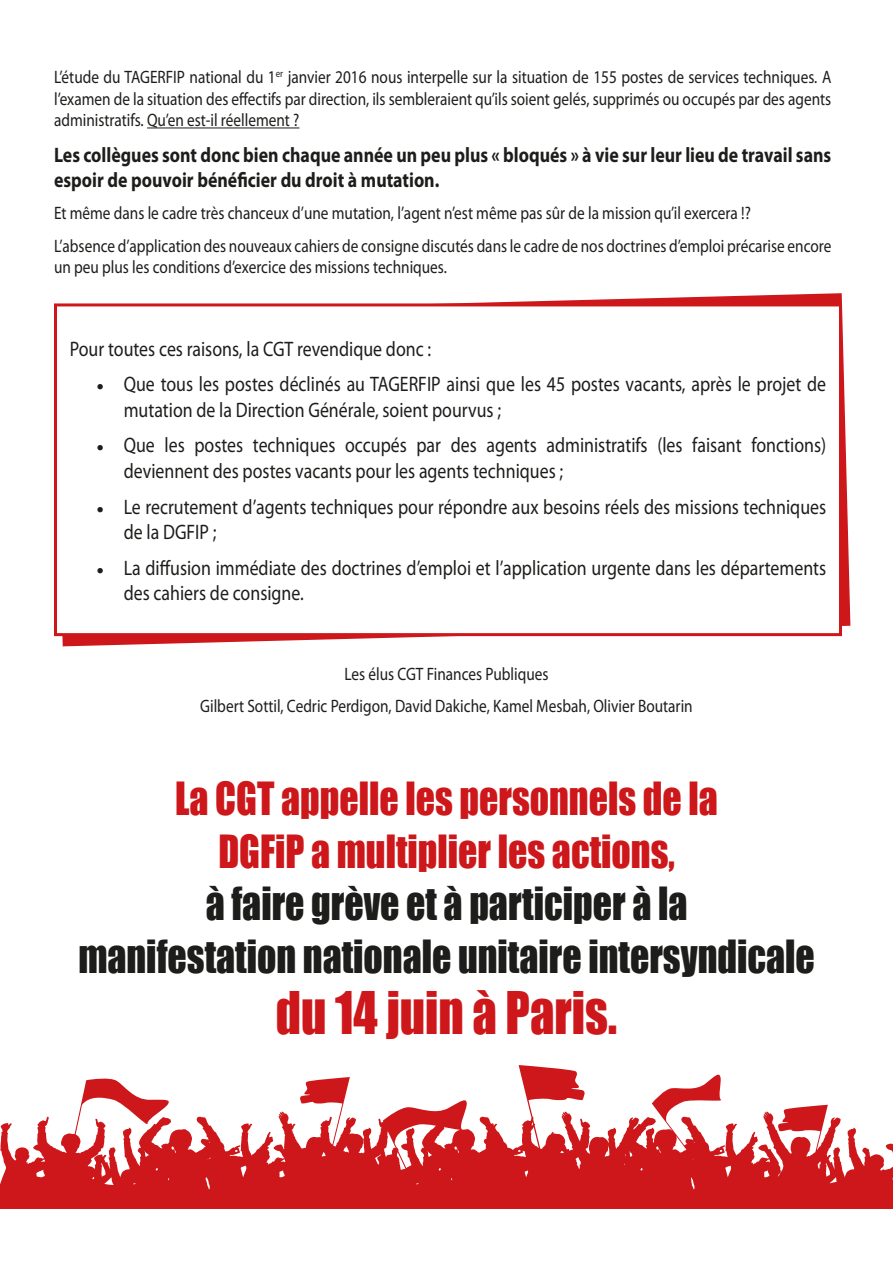
<style>
.page{position:relative;width:893px;height:1263px;background:#fff}
.page>*{position:absolute;margin:0;border:0;box-sizing:border-box;transform-origin:0 0}
.Default{font:54px "Impact";color:#cd171a;scale:.9 1}
.Default-2{font:42px/52.5px "Impact";color:#1d1d1b;text-align:center;scale:.9 1}
.Default-3{font:42px "Impact";color:#cd171a;scale:.9 1}
.Normal__Web{font:21px/25.2px "Myriad Pro";color:#1d1d1b;scale:.85 1}
.Normal__Web-2{font:700 21px/25.2px "Myriad Pro";color:#1d1d1b;scale:.85 1}
.Normal__Web-3{font:18px/21.6px "Myriad Pro";color:#1d1d1b;text-align:justify;scale:.85 1}
.s1{color:#cd171a}
</style>
<div class="page">
<hr style="left:147px;top:127px;width:152px;height:1px;background:#1d1d1b">
<svg style="left:54px;top:293px;width:797px;height:354px"></svg>
<div style="left:56px;top:305px;width:784px;height:330px;background:#fff"></div>
<div style="left:54px;top:303px;width:788px;height:333px;border:3px solid #cd171a"></div>
<svg style="left:0;top:1065px;width:893px;height:144px;fill:#cd171a"></svg>
<p class="Normal__Web-3" style="left:54px;top:66px;width:916px">L’étude du TAGERFIP national du 1<sup>er</sup> janvier 2016 nous interpelle sur la situation de 155 postes de services techniques. A l’examen de la situation des effectifs par direction, ils sembleraient qu’ils soient gelés, supprimés ou occupés par des agents administratifs. Qu’en est-il réellement ?</p>
<p class="Normal__Web-2" style="left:54px;top:142px;width:916px">Les collègues sont donc bien chaque année un peu plus « bloqués » à vie sur leur lieu de travail sans espoir de pouvoir bénéficier du droit à mutation.</p>
<p class="Normal__Web-3" style="left:54px;top:202px;width:821px">Et même dans le cadre très chanceux d’une mutation, l’agent n’est même pas sûr de la mission qu’il exercera !?</p>
<p class="Normal__Web-3" style="left:54px;top:235px;width:916px">L’absence d’application des nouveaux cahiers de consigne discutés dans le cadre de nos doctrines d’emploi précarise encore un peu plus les conditions d’exercice des missions techniques.</p>
<p class="Normal__Web" style="left:70px;top:336px;width:427px">Pour toutes ces raisons, la CGT revendique donc :</p>
<p class="Normal__Web" style="left:124px;top:371px;width:828px;text-indent:-27px">• Que tous les postes déclinés au TAGERFIP ainsi que les 45 postes vacants, après le projet de mutation de la Direction Générale, soient pourvus ;</p>
<p class="Normal__Web" style="left:124px;top:432px;width:828px;text-indent:-27px">• Que les postes techniques occupés par des agents administratifs (les faisant fonctions) deviennent des postes vacants pour les agents techniques ;</p>
<p class="Normal__Web" style="left:124px;top:493px;width:828px;text-indent:-27px">• Le recrutement d’agents techniques pour répondre aux besoins réels des missions techniques de la DGFIP ;</p>
<p class="Normal__Web" style="left:124px;top:554px;width:828px;text-indent:-27px">• La diffusion immédiate des doctrines d’emploi et l’application urgente dans les départements des cahiers de consigne.</p>
<p class="Normal__Web-3" style="left:344px;top:663px;width:241px">Les élus CGT Finances Publiques</p>
<p class="Normal__Web-3" style="left:200px;top:695px;width:581px">Gilbert Sottil, Cedric Perdigon, David Dakiche, Kamel Mesbah, Olivier Boutarin</p>
<p class="Default-3" style="left:175px;top:766px;width:604px">La CGT appelle les personnels de la</p>
<p class="Default-2" style="left:78px;top:824px;width:820px"><span class="s1">DGFiP a multiplier les actions,<br></span>à faire grève et à participer à la<br>manifestation nationale unitaire intersyndicale</p>
<p class="Default" style="left:276px;top:970px;width:381px">du 14 juin à Paris.</p>
</div>
